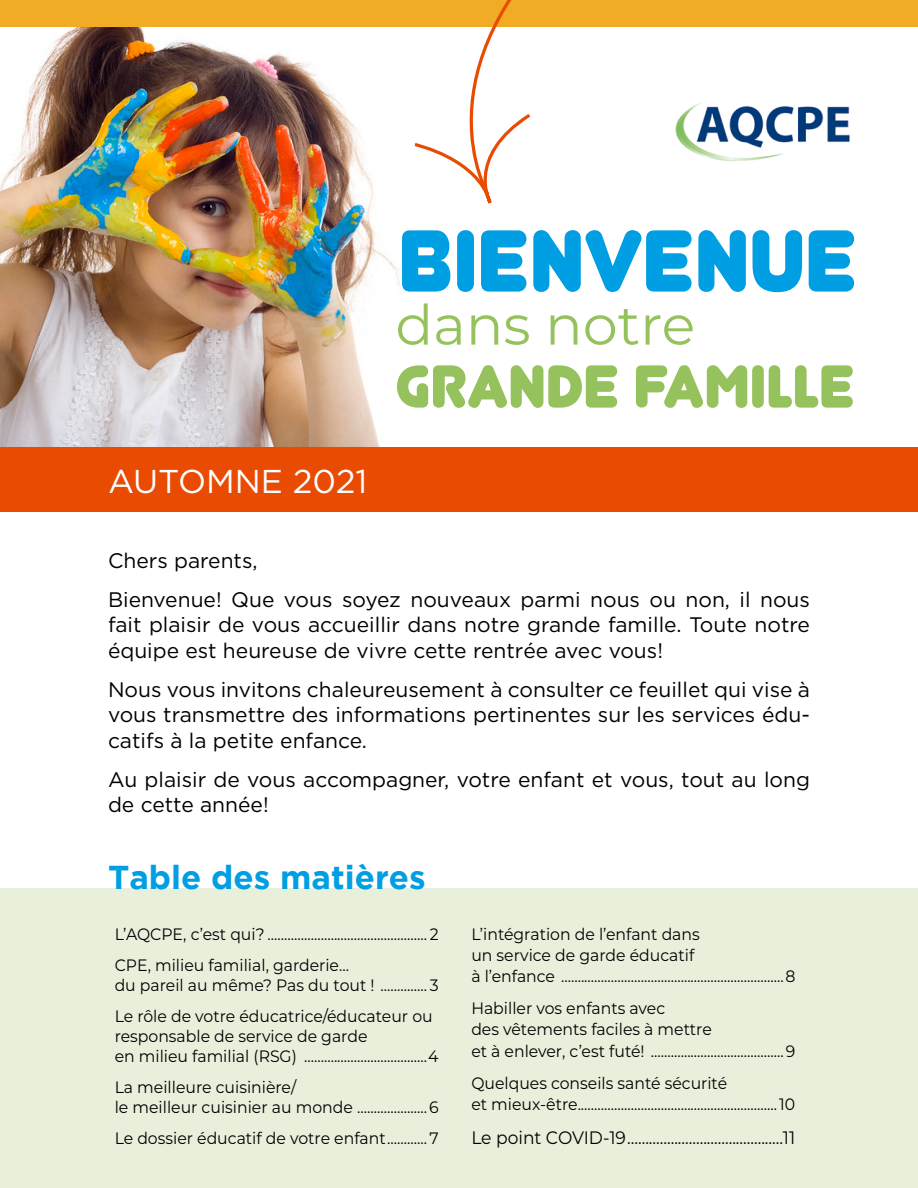
<style>
.page{position:relative;width:918px;height:1188px;background:#fff}
.page>*{position:absolute;margin:0;border:0;box-sizing:border-box;transform-origin:0 0}
.t1{font:86.85px "Junegull";color:#009fe3}
.t2{font:60px "Junegull";color:#96c25d}
.t3{font:55.5px "Montserrat";color:#96c25d}
.t4{font:700 33px "Gotham";color:#009fe3}
.t5{font:33px "Gotham";color:#fff}
.t6{font:21px/25.5px "Gotham";color:#000;text-align:justify}
.t7{font:18px "Montserrat";color:#000;scale:.95 1}
.t8{font:16.5px/21.3px "Montserrat";color:#000;scale:.95 1}
</style>
<div class="page">
<div style="left:0;top:889px;width:918px;height:299px;background:#e8f0db"></div>
<img style="left:0;top:27px;width:400px;height:420px">
<div style="left:0;top:447px;width:918px;height:65px;background:#e94b03"></div>
<div style="left:0;top:0;width:918px;height:27px;background:#f1ab25"></div>
<svg style="left:414px;top:0;width:117px;height:204px"></svg>
<img style="left:675px;top:103px;width:175px;height:59px">
<p class="t5" style="left:108px;top:463px;width:261px">AUTOMNE 2021</p>
<p class="t1" style="left:398px;top:209px;width:461px">BIENVENUE</p>
<p class="t3" style="left:396px;top:287px;width:301px">dans notre</p>
<p class="t2" style="left:396px;top:351px;width:461px">GRANDE FAMILLE</p>
<p class="t6" style="left:108px;top:547px;width:151px">Chers parents,</p>
<p class="t6" style="left:108px;top:586px;width:704px">Bienvenue! Que vous soyez nouveaux parmi nous ou non, il nous fait plaisir de vous accueillir dans notre grande famille. Toute notre équipe est heureuse de vivre cette rentrée avec vous!</p>
<p class="t6" style="left:108px;top:676px;width:704px">Nous vous invitons chaleureusement à consulter ce feuillet qui vise à vous transmettre des informations pertinentes sur les services édu&shy;catifs à la petite enfance.</p>
<p class="t6" style="left:108px;top:766px;width:704px">Au plaisir de vous accompagner, votre enfant et vous, tout au long de cette année!</p>
<p class="t4" style="left:108px;top:858px;width:319px">Table des matières</p>
<p class="t8" style="left:115px;top:923px;width:343px">L’AQCPE, c’est qui? ................................................ 2</p>
<p class="t8" style="left:115px;top:954px;width:343px;line-height:20.2px">CPE, milieu familial, garderie...<br>du pareil au même? Pas du tout ! .............. 3</p>
<p class="t8" style="left:115px;top:1005px;width:343px;line-height:20.2px">Le rôle de votre éducatrice/éducateur ou responsable de service de garde<br>en milieu familial (RSG) .....................................4</p>
<p class="t8" style="left:115px;top:1077px;width:343px;line-height:20.2px">La meilleure cuisinière/<br>le meilleur cuisinier au monde .....................6</p>
<p class="t8" style="left:115px;top:1127px;width:343px">Le dossier éducatif de votre enfant............ 7</p>
<p class="t8" style="left:471px;top:923px;width:343px">L’intégration de l’enfant dans<br>un service de garde éducatif<br>à l’enfance ...................................................................8</p>
<p class="t8" style="left:471px;top:997px;width:343px">Habiller vos enfants avec<br>des vêtements faciles à mettre<br>et à enlever, c’est futé! ........................................9</p>
<p class="t8" style="left:471px;top:1072px;width:343px">Quelques conseils santé sécurité<br>et mieux-être............................................................10</p>
<p class="t7" style="left:471px;top:1126px;width:343px">Le point COVID-19...........................................11</p>
</div>
